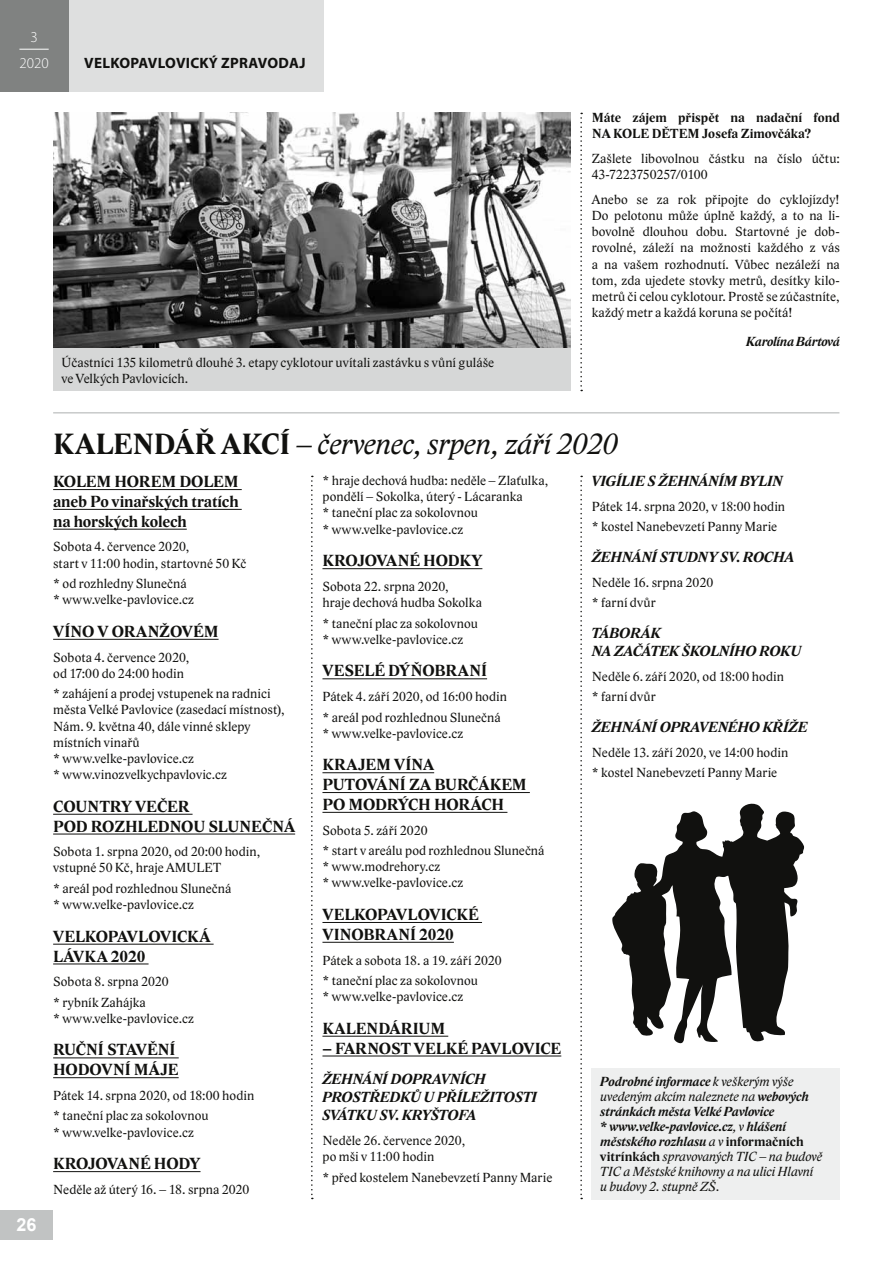
<style>
.page{position:relative;width:893px;height:1263px;background:#fff}
.page>*{position:absolute;margin:0;border:0;box-sizing:border-box;transform-origin:0 0}
.t1{font:italic 30px "Lido ST";letter-spacing:-.015em;color:#11110f}
.t2{font:700 18px "Arial";color:#fff}
.t3{font:700 16.5px/19.8px "Lido ST";letter-spacing:-.005em;color:#11110f}
.t4{font:italic 700 15px/18px "Lido ST";color:#11110f}
.t5{font:700 15px "Myriad Pro";letter-spacing:.02em;color:#11110f}
.t6{font:300 15px/25.8px "Myriad Pro";color:#fff;text-align:center}
.t7{font:13.5px/16.2px "Lido ST";letter-spacing:.005em;color:#11110f}
.t8{font:italic 13.5px/15px "Lido ST";color:#11110f}
.t9{font:700 13.5px/16.2px "Lido ST";letter-spacing:.005em;color:#11110f}
.t10{font:italic 700 13.5px "Lido ST";letter-spacing:-.02em;color:#11110f}
.s1{font-weight:700;font-style:normal}
.s2{font-weight:700}
</style>
<div class="page">
<div style="left:0;top:0;width:324px;height:91px;background:#dedfdf"></div>
<div style="left:0;top:1210px;width:53px;height:29px;background:#c1c3c3"></div>
<div style="left:0;top:0;width:69px;height:91px;background:#808281"></div>
<hr style="left:19px;top:49px;width:30px;height:1px;background:#fff">
<hr style="left:53px;top:489px;width:189px;height:1px;background:#11110f">
<hr style="left:53px;top:509px;width:189px;height:1px;background:#11110f">
<hr style="left:53px;top:529px;width:134px;height:1px;background:#11110f">
<hr style="left:53px;top:639px;width:166px;height:1px;background:#11110f">
<hr style="left:53px;top:814px;width:140px;height:1px;background:#11110f">
<hr style="left:53px;top:834px;width:242px;height:1px;background:#11110f">
<hr style="left:53px;top:944px;width:161px;height:1px;background:#11110f">
<hr style="left:53px;top:963px;width:96px;height:1px;background:#11110f">
<hr style="left:53px;top:1057px;width:126px;height:1px;background:#11110f">
<hr style="left:53px;top:1077px;width:126px;height:1px;background:#11110f">
<hr style="left:53px;top:1171px;width:147px;height:1px;background:#11110f">
<hr style="left:322px;top:568px;width:160px;height:1px;background:#11110f">
<hr style="left:322px;top:678px;width:165px;height:1px;background:#11110f">
<hr style="left:322px;top:772px;width:112px;height:1px;background:#11110f">
<hr style="left:322px;top:792px;width:208px;height:1px;background:#11110f">
<hr style="left:322px;top:812px;width:185px;height:1px;background:#11110f">
<hr style="left:322px;top:922px;width:160px;height:1px;background:#11110f">
<hr style="left:322px;top:942px;width:132px;height:1px;background:#11110f">
<hr style="left:322px;top:1036px;width:126px;height:1px;background:#11110f">
<hr style="left:322px;top:1055px;width:239px;height:1px;background:#11110f">
<svg style="left:311px;top:476px;width:2px;height:723px"></svg>
<svg style="left:580px;top:476px;width:2px;height:723px"></svg>
<div style="left:592px;top:1068px;width:248px;height:131px;background:#eeefef"></div>
<svg style="left:612px;top:803px;width:192px;height:240px;fill:#11110f"></svg>
<img style="left:53px;top:113px;width:517px;height:236px">
<div style="left:53px;top:349px;width:517px;height:42px;background:#d6d7d7"></div>
<svg style="left:580px;top:113px;width:2px;height:278px"></svg>
<hr style="left:53px;top:412px;width:786px;height:1px;background:#adafaf">
<p class="t6" style="left:19px;top:24px;width:31px">3<br>2020</p>
<p class="t5" style="left:84px;top:53px;width:223px">VELKOPAVLOVICKÝ ZPRAVODAJ</p>
<p class="t7" style="left:62px;top:354px;width:434px">Účastníci 135 kilometrů dlouhé 3. etapy cyklotour uvítali zastávku s vůní guláše ve Velkých Pavlovicích.</p>
<p class="t9" style="left:592px;top:110px;width:249px">Máte zájem přispět na nadační fond<br>NA KOLE DĚTEM Josefa Zimovčáka?</p>
<p class="t7" style="left:592px;top:150px;width:250px">Zašlete libovolnou částku na číslo účtu:<br>43-7223750257/0100</p>
<p class="t7" style="left:592px;top:191px;width:250px;text-align:justify">Anebo se za rok připojte do cyklojízdy!<br>Do pelotonu může úplně každý, a to na li&shy;bovolně dlouhou dobu. Startovné je dob&shy;rovolné, záleží na možnosti každého z vás a na vašem rozhodnutí. Vůbec nezáleží na tom, zda ujedete stovky metrů, desítky kilo&shy;metrů či celou cyklotour. Prostě se zúčastníte, každý metr a každá koruna se počítá!</p>
<p class="t10" style="left:746px;top:334px;width:95px">Karolína Bártová</p>
<h1 class="t1" style="left:53px;top:426px;width:566px"><span class="s1">KALENDÁŘ AKCÍ</span> – červenec, srpen, září 2020</h1>
<h2 class="t2" style="left:17px;top:1212px;width:22px">26</h2>
<p class="t3" style="left:53px;top:472px;width:187px;text-align:justify">KOLEM HOREM DOLEM aneb Po vinařských tratích na horských kolech</p>
<p class="t7" style="left:53px;top:539px;width:195px">Sobota 4. července 2020,<br>start v 11:00 hodin, startovné 50 Kč</p>
<p class="t7" style="left:53px;top:575px;width:142px">* od rozhledny Slunečná * www.velke-pavlovice.cz</p>
<p class="t3" style="left:53px;top:622px;width:167px">VÍNO V ORANŽOVÉM</p>
<p class="t7" style="left:53px;top:649px;width:138px">Sobota 4. července 2020, od 17:00 do 24:00 hodin</p>
<p class="t7" style="left:53px;top:686px;width:233px">* zahájení a prodej vstupenek na radnici města Velké Pavlovice (zasedací místnost),<br>Nám. 9. května 40, dále vinné sklepy místních vinařů<br>* www.velke-pavlovice.cz<br>* www.vinozvelkychpavlovic.cz</p>
<p class="t3" style="left:53px;top:796px;width:243px">COUNTRY VEČER<br>POD ROZHLEDNOU SLUNEČNÁ</p>
<p class="t7" style="left:53px;top:844px;width:209px">Sobota 1. srpna 2020, od 20:00 hodin, vstupné 50 Kč, hraje AMULET</p>
<p class="t7" style="left:53px;top:880px;width:180px">* areál pod rozhlednou Slunečná * www.velke-pavlovice.cz</p>
<p class="t3" style="left:53px;top:926px;width:159px">VELKOPAVLOVICKÁ<br>LÁVKA 2020</p>
<p class="t7" style="left:53px;top:971px;width:117px;line-height:20.4px">Sobota 8. srpna 2020 * rybník Zahájka</p>
<p class="t7" style="left:53px;top:1010px;width:142px">* www.velke-pavlovice.cz</p>
<p class="t3" style="left:53px;top:1040px;width:127px">RUČNÍ STAVĚNÍ<br>HODOVNÍ MÁJE</p>
<p class="t7" style="left:53px;top:1085px;width:203px;line-height:20.4px">Pátek 14. srpna 2020, od 18:00 hodin * taneční plac za sokolovnou</p>
<p class="t7" style="left:53px;top:1124px;width:142px">* www.velke-pavlovice.cz</p>
<p class="t3" style="left:53px;top:1154px;width:149px">KROJOVANÉ HODY</p>
<p class="t7" style="left:53px;top:1181px;width:198px">Neděle až úterý 16. – 18. srpna 2020</p>
<p class="t7" style="left:322px;top:472px;width:227px">* hraje dechová hudba: neděle – Zlaťulka, pondělí – Sokolka, úterý - Lácaranka<br>* taneční plac za sokolovnou<br>* www.velke-pavlovice.cz</p>
<p class="t3" style="left:322px;top:551px;width:161px">KROJOVANÉ HODKY</p>
<p class="t7" style="left:322px;top:578px;width:161px">Sobota 22. srpna 2020,<br>hraje dechová hudba Sokolka</p>
<p class="t7" style="left:322px;top:615px;width:157px">* taneční plac za sokolovnou * www.velke-pavlovice.cz</p>
<p class="t3" style="left:322px;top:661px;width:166px">VESELÉ DÝŇOBRANÍ</p>
<p class="t7" style="left:322px;top:686px;width:186px;line-height:20.4px">Pátek 4. září 2020, od 16:00 hodin * areál pod rozhlednou Slunečná</p>
<p class="t7" style="left:322px;top:725px;width:142px">* www.velke-pavlovice.cz</p>
<p class="t3" style="left:322px;top:755px;width:206px">KRAJEM VÍNA<br>PUTOVÁNÍ ZA BURČÁKEM<br>PO MODRÝCH HORÁCH</p>
<p class="t7" style="left:322px;top:820px;width:223px;line-height:20.4px">Sobota 5. září 2020<br>* start v areálu pod rozhlednou Slunečná</p>
<p class="t7" style="left:322px;top:859px;width:142px">* www.modrehory.cz<br>* www.velke-pavlovice.cz</p>
<p class="t3" style="left:322px;top:905px;width:158px">VELKOPAVLOVICKÉ<br>VINOBRANÍ 2020</p>
<p class="t7" style="left:322px;top:950px;width:181px;line-height:20.4px">Pátek a sobota 18. a 19. září 2020 * taneční plac za sokolovnou</p>
<p class="t7" style="left:322px;top:989px;width:142px">* www.velke-pavlovice.cz</p>
<p class="t3" style="left:322px;top:1018px;width:25px">Kalendárium</p>
<p class="t3" style="left:322px;top:1038px;width:115px">– FARNOST Velké</p>
<p class="t3" style="left:471px;top:1038px;width:21px">Pavlovice</p>
<p class="t4" style="left:322px;top:1071px;width:165px">ŽEHNÁNÍ DOPRA VNÍCH<br>PROSTŘEDK</p>
<p class="t4" style="left:322px;top:1089px;width:209px;text-indent:88px">Ů U PŘÍLEŽITOSTI<br>SVÁTKU SV. KRYŠTOFA</p>
<p class="t7" style="left:322px;top:1132px;width:144px">Neděle 26. července 2020, po mši v 11:00 hodin</p>
<p class="t7" style="left:322px;top:1169px;width:231px">* před kostelem Nanebevzetí Panny Marie</p>
<p class="t4" style="left:592px;top:473px;width:18px">VIGÍLIE</p>
<p class="t4" style="left:648px;top:473px;width:112px">S ŽEHNÁNÍM BYLIN</p>
<p class="t7" style="left:592px;top:496px;width:195px;line-height:20.4px">Pátek 14. srpna 2020, v 18:00 hodin * kostel Nanebevzetí Panny Marie</p>
<p class="t4" style="left:592px;top:548px;width:108px">ŽEHNÁNÍ STUDNY</p>
<p class="t4" style="left:721px;top:548px;width:75px">SV. ROCHA</p>
<p class="t7" style="left:592px;top:572px;width:123px;line-height:20.4px">Neděle 16. srpna 2020 * farní dvůr</p>
<p class="t4" style="left:592px;top:624px;width:71px">TÁBORÁK<br>NA ZAČÁTEK</p>
<p class="t4" style="left:682px;top:642px;width:121px">ŠKOLNÍHO ROKU</p>
<p class="t7" style="left:592px;top:666px;width:194px;line-height:20.4px">Neděle 6. září 2020, od 18:00 hodin * farní dvůr</p>
<p class="t4" style="left:592px;top:718px;width:217px">ŽEHNÁNÍ OPRA VENÉHO KŘÍŽE</p>
<p class="t7" style="left:592px;top:742px;width:198px;line-height:20.4px">Neděle 13. září 2020, ve 14:00 hodin * kostel Nanebevzetí Panny Marie</p>
<p class="t8" style="left:600px;top:1073px;width:223px"><span class="s2">Podrobné informace</span> k veškerým výše uvedeným akcím naleznete na <span class="s2">webových stránkách města Velké Pavlovice<br>* www.velke-pavlovice.cz</span>, v <span class="s2">hlášení městského rozhlasu</span> a v <span class="s1">informačních vitrínkách</span> spravovaných TIC – na budově TIC a Městské knihovny a na ulici Hlavní u budovy 2. stupně ZŠ.</p>
</div>
